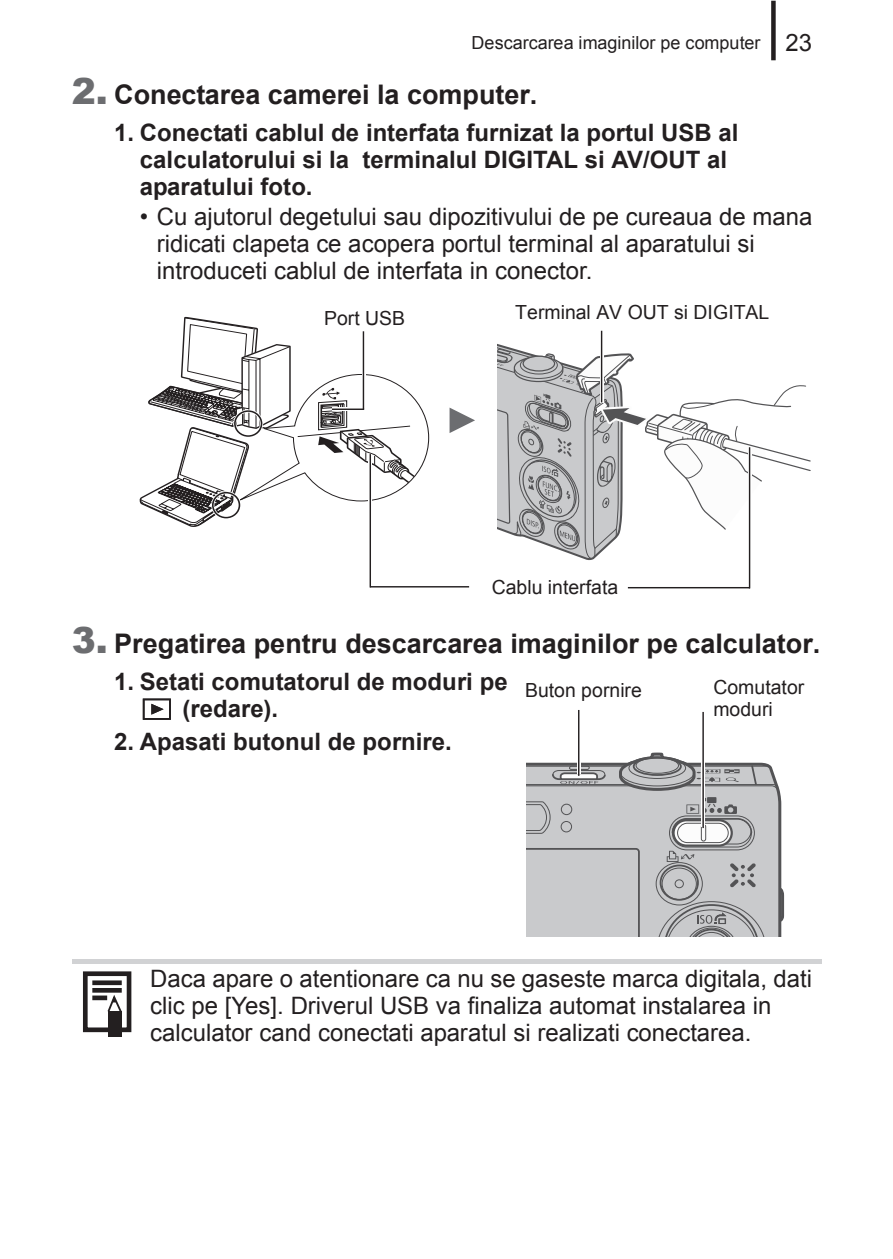
<style>
.page{position:relative;width:893px;height:1259px;background:#fff}
.page>*{position:absolute;margin:0;border:0;box-sizing:border-box;transform-origin:0 0}
.t1{font:700 27px "Arial";color:#231f20}
.t2{font:24px/27px "Arial";color:#231f20}
.t3{font:700 24px/27px "Arial";color:#231f20}
.t4{font:19.5px/22.5px "Arial";color:#231f20}
.t5{font:18px "Arial";letter-spacing:.005em;color:#231f20}
.s1{font-size:24px}
.s2{font-weight:900;font-size:36px;color:#6c6d70}
</style>
<div class="page">
<div style="left:771px;top:1px;width:5px;height:59px;background:#231f20"></div>
<div style="left:72px;top:959px;width:749px;height:5px;background:#d1d2d4"></div>
<svg style="left:498px;top:344px;width:313px;height:217px"></svg>
<svg style="left:139px;top:316px;width:291px;height:211px"></svg>
<div style="left:233px;top:409px;width:30px;height:28px;border:3px solid #fff;border-radius:50%"></div>
<div style="left:234px;top:410px;width:28px;height:27px;border:2px solid #231f20;border-radius:50%"></div>
<div style="left:211px;top:491px;width:30px;height:28px;border:3px solid #fff;border-radius:50%"></div>
<div style="left:212px;top:492px;width:28px;height:26px;border:2px solid #231f20;border-radius:50%"></div>
<div style="left:448px;top:407px;width:27px;height:27px;background:#bebec0"></div>
<svg style="left:450px;top:407px;width:25px;height:26px"></svg>
<hr style="left:332px;top:408px;width:33px;height:3px;background:#fff">
<hr style="left:362px;top:331px;width:3px;height:78px;background:#fff">
<hr style="left:332px;top:408px;width:32px;height:2px;background:#231f20">
<hr style="left:363px;top:331px;width:1px;height:78px;background:#231f20">
<hr style="left:748px;top:447px;width:3px;height:142px;background:#fff">
<hr style="left:749px;top:447px;width:1px;height:141px;background:#231f20">
<hr style="left:628px;top:587px;width:122px;height:1px;background:#231f20">
<hr style="left:369px;top:454px;width:3px;height:134px;background:#fff">
<hr style="left:370px;top:454px;width:1px;height:133px;background:#231f20">
<hr style="left:370px;top:586px;width:99px;height:1px;background:#231f20">
<hr style="left:600px;top:331px;width:3px;height:71px;background:#fff">
<hr style="left:601px;top:331px;width:1px;height:71px;background:#231f20">
<svg style="left:526px;top:754px;width:259px;height:182px;background:#bdbec0"></svg>
<div style="left:561px;top:821px;width:11px;height:11px;background:#c9cacc;border-radius:50%"></div>
<div style="left:561px;top:821px;width:11px;height:11px;border:1px solid #535355;border-radius:50%"></div>
<hr style="left:702px;top:716px;width:3px;height:111px;background:#fff">
<hr style="left:702px;top:712px;width:2px;height:116px;background:#231f20">
<hr style="left:577px;top:714px;width:3px;height:59px;background:#fff">
<hr style="left:578px;top:710px;width:1px;height:66px;background:#231f20">
<svg style="left:143px;top:698px;width:28px;height:22px"></svg>
<div style="left:108px;top:1011px;width:13px;height:26px;background:#231f20"></div>
<svg style="left:83px;top:971px;width:49px;height:65px"></svg>
<p class="t5" style="left:472px;top:33px;width:342px">Descarcarea imaginilor pe computer <span class="s1">23</span></p>
<p class="t1" style="left:72px;top:79px;width:467px"><span class="s2">2.</span> Conectarea camerei la computer.</p>
<p class="t3" style="left:140px;top:119px;width:600px;text-indent:-26px">1. Conectati cablul de interfata furnizat la portul USB al calculatorului si la terminalul DIGITAL si AV/OUT al aparatului foto.</p>
<p class="t2" style="left:157px;top:203px;width:657px;text-indent:-17px">• Cu ajutorul degetului sau dipozitivului de pe cureaua de mana ridicati clapeta ce acopera portul terminal al aparatului si introduceti cablul de interfata in conector.</p>
<p class="t4" style="left:324px;top:307px;width:83px">Port USB</p>
<p class="t4" style="left:515px;top:301px;width:256px">Terminal AV OUT si DIGITAL</p>
<p class="t4" style="left:492px;top:576px;width:128px">Cablu interfata</p>
<p class="t1" style="left:72px;top:628px;width:750px"><span class="s2">3.</span> Pregatirea pentru descarcarea imaginilor pe calculator.</p>
<p class="t3" style="left:183px;top:668px;width:327px;text-indent:-68px">1. Setati comutatorul de moduri pe (redare).</p>
<p class="t3" style="left:114px;top:728px;width:339px">2. Apasati butonul de pornire.</p>
<p class="t4" style="left:713px;top:676px;width:92px">Comutator moduri</p>
<p class="t4" style="left:525px;top:678px;width:118px">Buton pornire</p>
<p class="t2" style="left:150px;top:965px;width:664px">Daca apare o atentionare ca nu se gaseste marca digitala, dati clic pe [Yes]. Driverul USB va finaliza automat instalarea in calculator cand conectati aparatul si realizati conectarea.</p>
</div>
